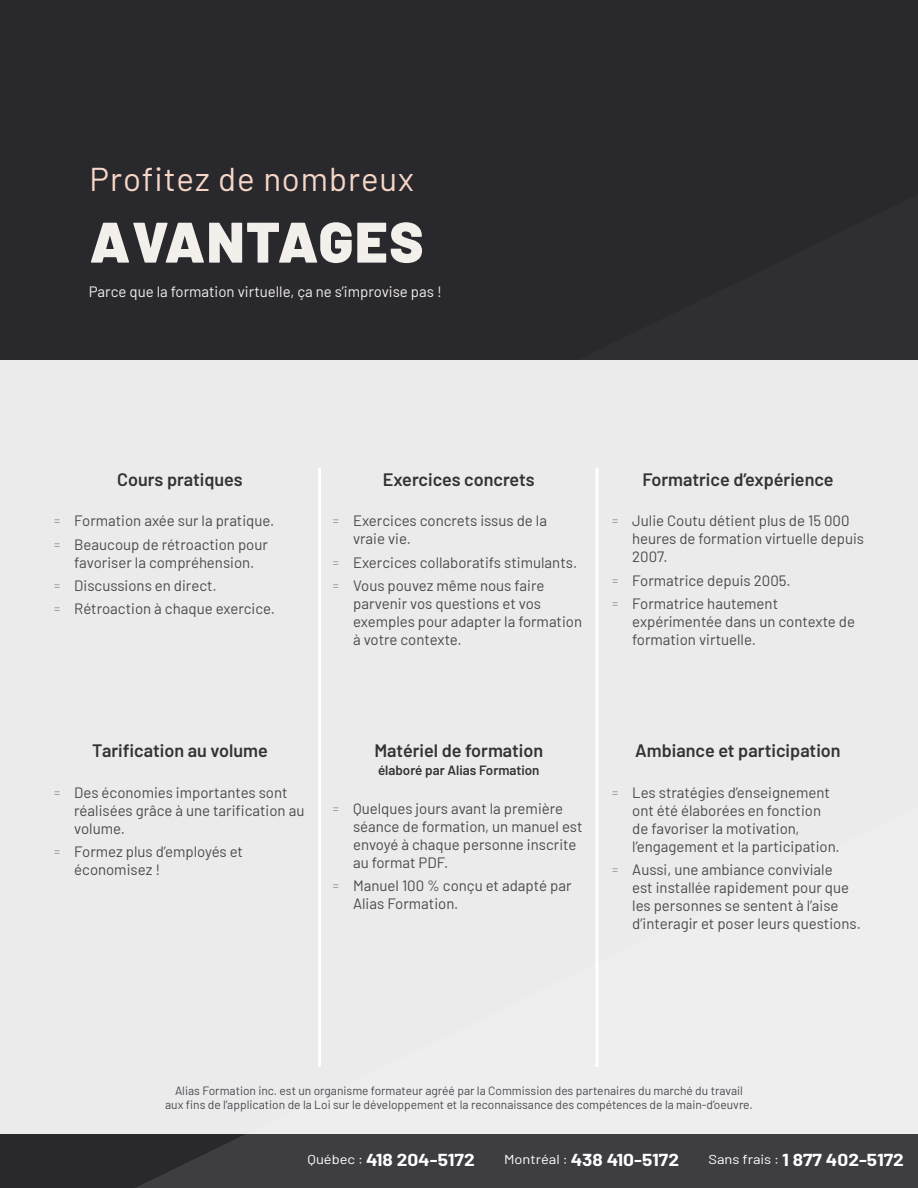
<style>
.page{position:relative;width:918px;height:1188px;background:#29282d}
.page>*{position:absolute;margin:0;border:0;box-sizing:border-box;transform-origin:0 0}
.t1{font:900 57px "Barlow";letter-spacing:.03em;color:#f3f0ec}
.t2{font:33px "Barlow";letter-spacing:.03em;color:#f6d6c7}
.t3{font:600 18px "Barlow";color:#333}
.t4{font:700 16.95px "Barlow";color:#fff;scale:1.13 1}
.t5{font:15px/18px "Barlow";color:#4a4a49}
.t6{font:15px "Barlow";color:#f3f0ec}
.t7{font:600 13.35px "Barlow";color:#333}
.t8{font:12px/14.4px "Barlow";color:#49484d;text-align:center}
.s1{font-weight:300;font-size:12px;color:#706f6f}
.s2{font-weight:400;font-size:13.05px}
</style>
<div class="page">
<svg style="left:576px;top:360px;width:342px;height:1px"></svg>
<div style="left:0;top:361px;width:918px;height:773px;background:#ebebec"></div>
<div style="left:135px;top:806px;width:783px;height:328px;background:#ebebec"></div>
<hr style="left:318px;top:468px;width:3px;height:599px;background:#fff">
<hr style="left:596px;top:468px;width:2px;height:599px;background:#fff">
<div style="left:136px;top:1134px;width:782px;height:54px;background:#3e3d42"></div>
<h2 class="t2" style="left:90px;top:155px;width:326px">Profitez de nombreux</h2>
<h1 class="t1" style="left:90px;top:199px;width:335px">AVANTAGES</h1>
<p class="t6" style="left:89px;top:281px;width:355px">Parce que la formation virtuelle, ça ne s’improvise pas !</p>
<p class="t3" style="left:117px;top:466px;width:127px">Cours pratiques</p>
<p class="t5" style="left:54px;top:508px;width:222px;line-height:23.4px"><span class="s1">=</span> Formation axée sur la pratique. <span class="s1">=</span> Beaucoup de rétroaction pour</p>
<p class="t5" style="left:54px;top:549px;width:223px;line-height:23.4px;text-indent:20px">favoriser la compréhension.<br><span class="s1">=</span> Discussions en direct.<br><span class="s1">=</span> Rétroaction à chaque exercice.</p>
<p class="t3" style="left:383px;top:466px;width:153px">Exercices concrets</p>
<p class="t5" style="left:353px;top:511px;width:195px;text-indent:-20px"><span class="s1">=</span> Exercices concrets issus de la vraie vie.</p>
<p class="t5" style="left:333px;top:549px;width:246px;line-height:23.4px"><span class="s1">=</span> Exercices collaboratifs stimulants. <span class="s1">=</span> Vous pouvez même nous faire</p>
<p class="t5" style="left:353px;top:594px;width:231px">parvenir vos questions et vos exemples pour adapter la formation à votre contexte.</p>
<p class="t3" style="left:642px;top:466px;width:193px">Formatrice d’expérience</p>
<p class="t5" style="left:632px;top:511px;width:233px;text-indent:-20px"><span class="s1">=</span> Julie Coutu détient plus de 15 000 heures de formation virtuelle depuis<br>2007.</p>
<p class="t5" style="left:612px;top:567px;width:180px;line-height:23.4px"><span class="s1">=</span> Formatrice depuis 2005. <span class="s1">=</span> Formatrice hautement</p>
<p class="t5" style="left:632px;top:612px;width:224px">expérimentée dans un contexte de formation virtuelle.</p>
<p class="t3" style="left:92px;top:738px;width:177px">Tarification au volume</p>
<p class="t5" style="left:74px;top:782px;width:232px;text-indent:-20px"><span class="s1">=</span> Des économies importantes sont réalisées grâce à une tarification au volume.</p>
<p class="t5" style="left:74px;top:842px;width:170px;text-indent:-20px"><span class="s1">=</span> Formez plus d’employés et économisez !</p>
<p class="t3" style="left:374px;top:738px;width:170px">Matériel de formation</p>
<p class="t7" style="left:378px;top:760px;width:163px">élaboré par Alias Formation</p>
<p class="t5" style="left:353px;top:798px;width:231px;text-indent:-20px"><span class="s1">=</span> Quelques jours avant la première séance de formation, un manuel est envoyé à chaque personne inscrite au format PDF.</p>
<p class="t5" style="left:353px;top:876px;width:220px;text-indent:-20px"><span class="s1">=</span> Manuel 100 % conçu et adapté par<br>Alias Formation.</p>
<p class="t3" style="left:635px;top:738px;width:207px">Ambiance et participation</p>
<p class="t5" style="left:632px;top:782px;width:209px;text-indent:-20px"><span class="s1">=</span> Les stratégies d’enseignement ont été élaborées en fonction de favoriser la motivation, l’engagement et la participation.</p>
<p class="t5" style="left:632px;top:860px;width:230px;text-indent:-20px"><span class="s1">=</span> Aussi, une ambiance conviviale<br>est installée rapidement pour que les personnes se sentent à l’aise d’interagir et poser leurs questions.</p>
<p class="t8" style="left:165px;top:1083px;width:589px">Alias Formation inc. est un organisme formateur agréé par la Commission des partenaires du marché du travail aux fins de l’application de la Loi sur le développement et la reconnaissance des compétences de la main-d’oeuvre.</p>
<p class="t4" style="left:308px;top:1147px;width:149px"><span class="s2">Québec :</span> 418 204-5172</p>
<p class="t4" style="left:504px;top:1147px;width:156px"><span class="s2">Montréal :</span> 438 410-5172</p>
<p class="t4" style="left:708px;top:1147px;width:175px"><span class="s2">Sans frais :</span> 1 877 402-5172</p>
</div>
